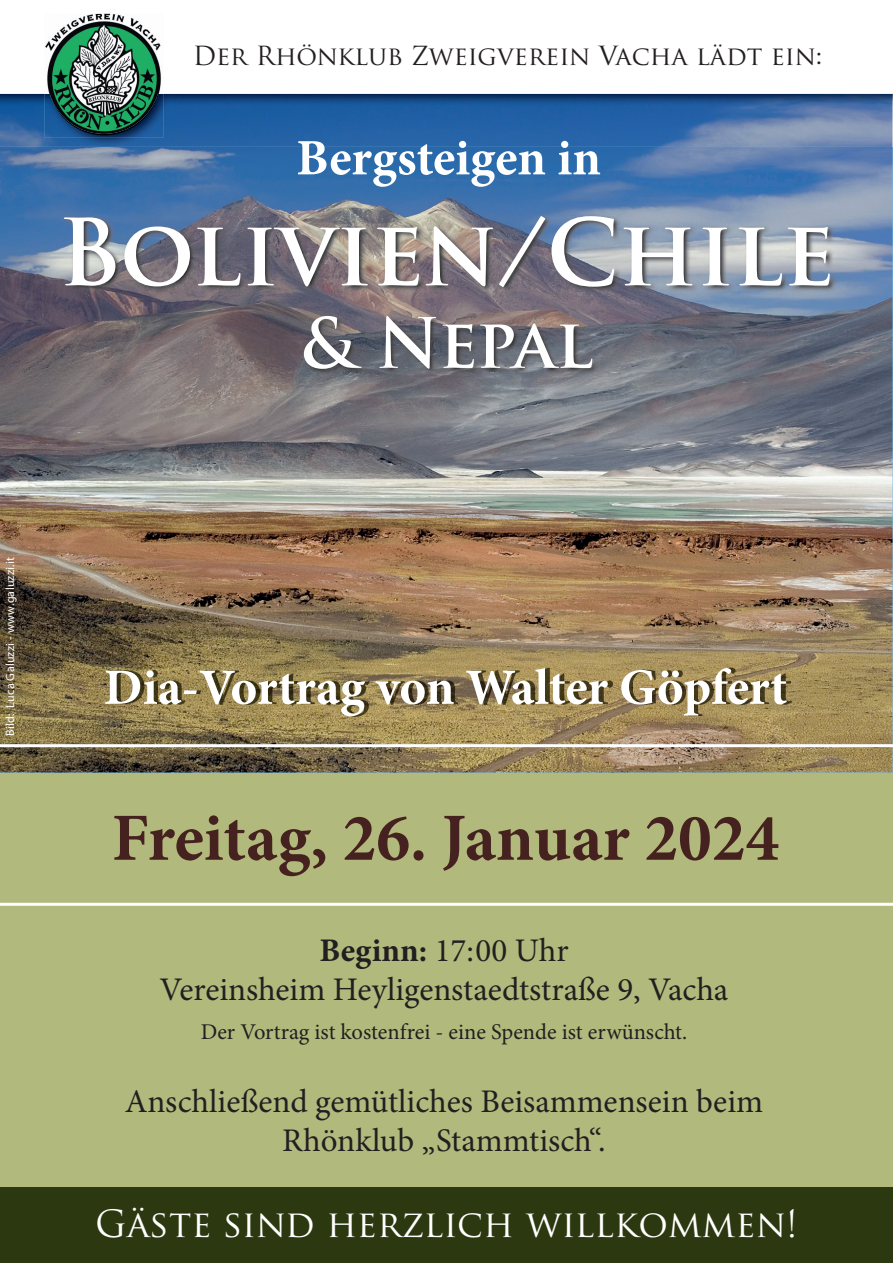
<style>
.page{position:relative;width:893px;height:1263px;background:#fff}
.page>*{position:absolute;margin:0;border:0;box-sizing:border-box;transform-origin:0 0}
.t1{font:700 90px "Trajan Pro";color:#fff}
.t2{font:700 67.5px "Minion Pro";letter-spacing:-.005em;color:#45221f}
.t3{font:700 67.5px "Trajan Pro";letter-spacing:-.02em;color:#fff}
.t4{font:700 51px "Minion Pro";letter-spacing:-.005em;color:#fff}
.t5{font:36.6px "Trajan Pro";color:#fff}
.t6{font:33px/39px "Minion Pro";color:#231f20;text-align:center}
.t7{font:25.65px "Trajan Pro";color:#231f20}
.t8{font:22.5px "Minion Pro";color:#231f20}
.t9{font:12px "Myriad Pro";letter-spacing:.02em;color:#fff}
.s1{font-weight:700}
</style>
<div class="page">
<div style="left:0;top:368px;width:893px;height:895px;background:#b2b97c"></div>
<div style="left:0;top:1187px;width:893px;height:76px;background:#2c380f"></div>
<img style="left:0;top:134px;width:893px;height:638px">
<img style="left:63px;top:214px;width:774px;height:162px">
<hr style="left:0;top:744px;width:893px;height:3px;background:#fff">
<hr style="left:0;top:903px;width:893px;height:3px;background:#fff">
<svg style="left:0;top:13px;width:893px;height:121px"></svg>
<img style="left:44px;top:134px;width:120px;height:3px">
<img style="left:44px;top:14px;width:120px;height:120px">
<img style="left:109px;top:668px;width:682px;height:48px">
<p class="t7" style="left:193px;top:39px;width:631px">Der Rhönklub Zweigverein Vacha lädt ein:</p>
<h3 class="t4" style="left:296px;top:122px;width:306px">Bergsteigen in</h3>
<h1 class="t1" style="left:58px;top:197px;width:778px">Bolivien/Chile</h1>
<h2 class="t3" style="left:300px;top:301px;width:295px">&amp; Nepal</h2>
<p class="t9" style="left:3px;top:736px;width:180px;rotate:-90deg">Bild: Luca Galuzzi - www.galuzzi.it</p>
<h3 class="t4" style="left:104px;top:652px;width:685px">Dia-Vortrag von Walter Göpfert</h3>
<h2 class="t2" style="left:112px;top:791px;width:669px">Freitag, 26. Januar 2024</h2>
<p class="t6" style="left:160px;top:931px;width:570px"><span class="s1">Beginn:</span> 17:00 Uhr<br>Vereinsheim Heyligenstaedtstraße 9, Vacha</p>
<p class="t8" style="left:201px;top:1016px;width:488px">Der Vortrag ist kostenfrei - eine Spende ist erwünscht.</p>
<p class="t6" style="left:125px;top:1082px;width:640px">Anschließend gemütliches Beisammensein beim<br>Rhönklub „Stammtisch“.</p>
<p class="t5" style="left:95px;top:1200px;width:704px">Gäste sind herzlich willkommen!</p>
</div>
